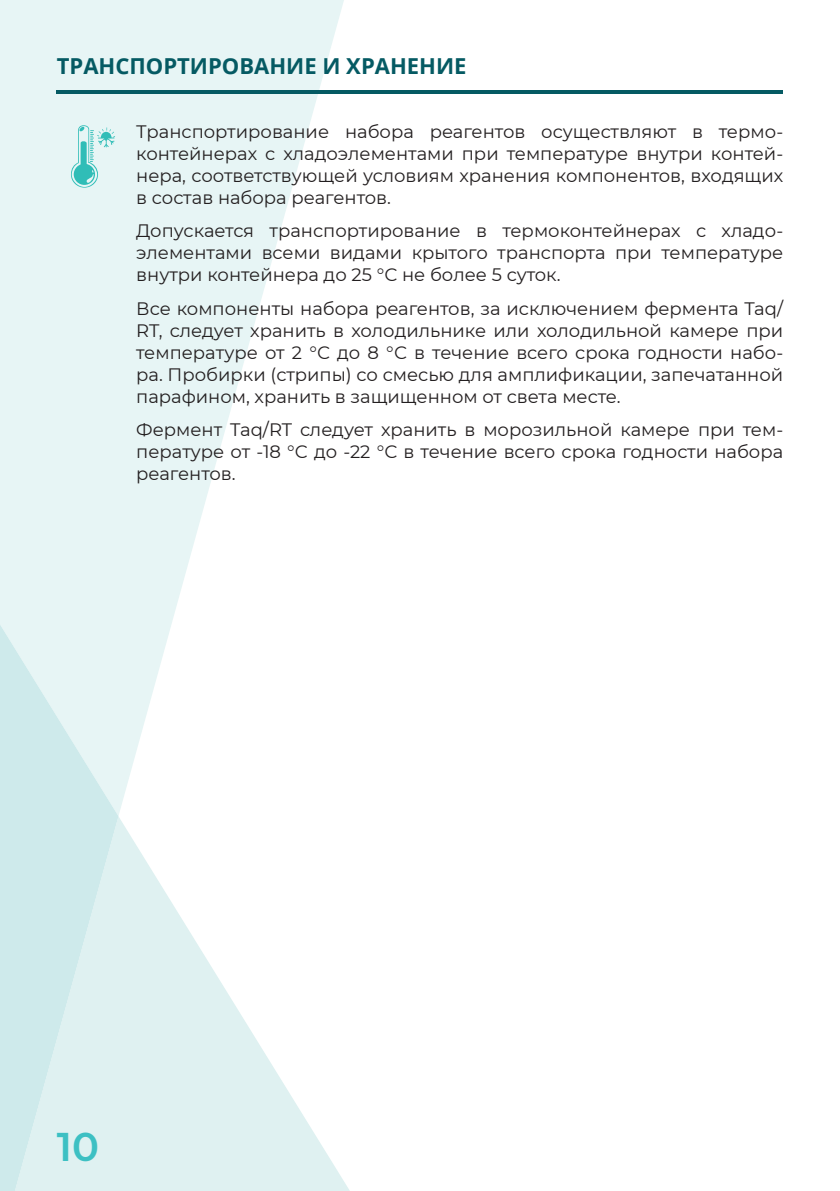
<style>
.page{position:relative;width:840px;height:1191px;background:#fff}
.page>*{position:absolute;margin:0;border:0;box-sizing:border-box;transform-origin:0 0}
.t1{font:600 40px "Montserrat";color:#3dc0c3}
.t2{font:700 22px "Open Sans";color:#055a63}
.t3{font:18px/22px "Montserrat";color:#231f20;text-align:justify}
</style>
<div class="page">
<svg style="left:0;top:0;width:351px;height:578px;fill:#e7f5f5"></svg>
<svg style="left:0;top:578px;width:350px;height:613px"></svg>
<svg style="left:0;top:579px;width:118px;height:612px;background:#d8eeee"></svg>
<hr style="left:57px;top:91px;width:725px;height:3px;background:#055a63">
<svg style="left:71px;top:123px;width:44px;height:65px;background:#b5e5e4"></svg>
<p class="t2" style="left:57px;top:50px;width:411px">ТРАНСПОРТИРОВАНИЕ И ХРАНЕНИЕ</p>
<p class="t3" style="left:136px;top:120px;width:648px">Транспортирование набора реагентов осуществляют в термо&shy;контейнерах с хладоэлементами при температуре внутри контей&shy;нера, соответствующей условиям хранения компонентов, входящих в состав набора реагентов.</p>
<p class="t3" style="left:136px;top:219px;width:648px">Допускается транспортирование в термоконтейнерах с хладо&shy;элементами всеми видами крытого транспорта при температуре внутри контейнера до 25 °С не более 5 суток.</p>
<p class="t3" style="left:136px;top:297px;width:648px">Все компоненты набора реагентов, за исключением фермента Taq/ RT, следует хранить в холодильнике или холодильной камере при температуре от 2 °С до 8 °С в течение всего срока годности набо&shy;ра. Пробирки (стрипы) со смесью для амплификации, запечатанной парафином, хранить в защищенном от света месте.</p>
<p class="t3" style="left:136px;top:418px;width:648px">Фермент Taq/RT следует хранить в морозильной камере при тем&shy;пературе от -18 °С до -22 °С в течение всего срока годности набора реагентов.</p>
<h1 class="t1" style="left:57px;top:1124px;width:44px">10</h1>
</div>
